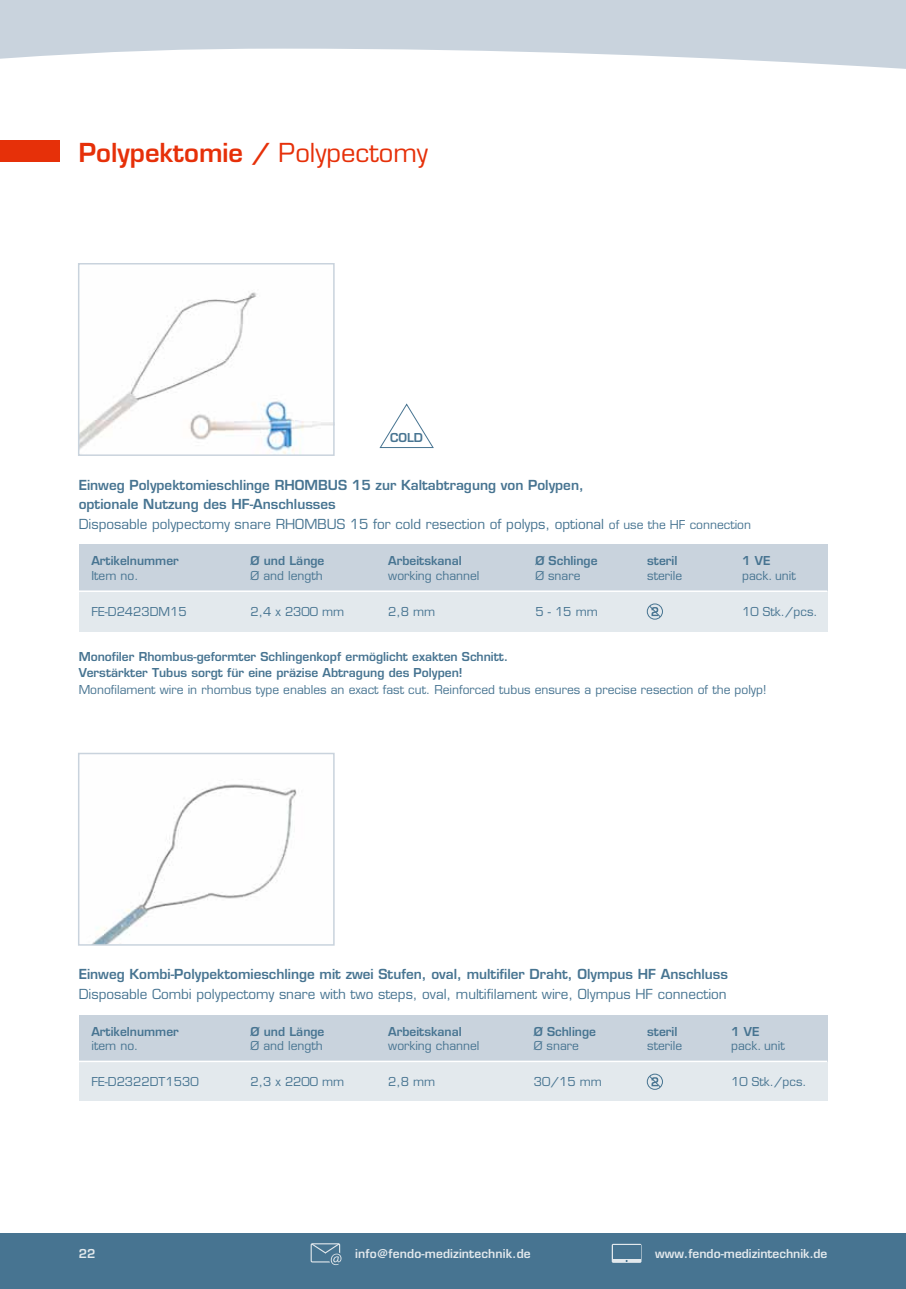
<style>
.page{position:relative;width:906px;height:1289px;background:#fff}
.page>*{position:absolute;margin:0;border:0;box-sizing:border-box;transform-origin:0 0}
.t1{font:600 25.5px "Eurostile";color:#e63009}
.t2{font:600 13.5px/19.5px "Eurostile";color:#477491}
.t3{font:13.5px "Eurostile";color:#477491}
.t4{font:12px "Eurostile";color:#477491}
.t5{font:600 12px/16.5px "Eurostile";color:#477491}
.t6{font:600 12px "Eurostile";letter-spacing:.01em;color:#e3e9ed}
.s1{font-weight:400}
.s2{font-weight:400;font-size:12px}
</style>
<div class="page">
<img style="left:81px;top:292px;width:251px;height:161px">
<div style="left:0;top:141px;width:60px;height:21px;background:#e63009"></div>
<div style="left:0;top:1233px;width:906px;height:55px;background:#477491"></div>
<svg style="left:310px;top:1243px;width:32px;height:21px"></svg>
<svg style="left:612px;top:1243px;width:29px;height:19px"></svg>
<div style="left:613px;top:1244px;width:27px;height:14px;background:#477491"></div>
<div style="left:0;top:0;width:906px;height:119px;background:#c9d3dd"></div>
<svg style="left:0;top:49px;width:906px;height:70px;fill:#fff"></svg>
<img style="left:94px;top:784px;width:203px;height:158px">
<div style="left:78px;top:752px;width:257px;height:193px;border:2px solid #c9d3dd"></div>
<div style="left:79px;top:1061px;width:748px;height:40px;background:#e3e9ed"></div>
<div style="left:79px;top:1014px;width:748px;height:47px;background:#c9d3dd"></div>
<div style="left:647px;top:1073px;width:16px;height:16px;border:1px solid #477491;border-radius:50%"></div>
<svg style="left:649px;top:1075px;width:12px;height:12px"></svg>
<hr style="left:79px;top:1060px;width:748px;height:2px;background:#fff">
<div style="left:78px;top:263px;width:257px;height:193px;border:2px solid #c9d3dd"></div>
<div style="left:79px;top:591px;width:748px;height:40px;background:#e3e9ed"></div>
<div style="left:79px;top:544px;width:748px;height:47px;background:#c9d3dd"></div>
<hr style="left:79px;top:590px;width:748px;height:2px;background:#fff">
<svg style="left:379px;top:403px;width:55px;height:45px"></svg>
<div style="left:647px;top:603px;width:16px;height:16px;border:1px solid #477491;border-radius:50%"></div>
<svg style="left:649px;top:605px;width:12px;height:12px"></svg>
<h1 class="t1" style="left:79px;top:136px;width:351px">Polypektomie / <span class="s1">Polypectomy</span></h1>
<p class="t5" style="left:390px;top:429px;width:34px">COLD</p>
<p class="t2" style="left:79px;top:475px;width:674px">Einweg Polypektomieschlinge RHOMBUS 15 zur Kaltabtragung von Polypen,<br>optionale Nutzung des HF-Anschlusses<br><span class="s1">Disposable polypectomy snare RHOMBUS 15 for cold resection of polyps, optional</span> <span class="s2">of use the HF connection</span></p>
<p class="t5" style="left:91px;top:552px;width:89px">Artikelnummer</p>
<p class="t4" style="left:91px;top:568px;width:49px">Item no.</p>
<p class="t4" style="left:91px;top:604px;width:97px">FE-D2423DM15</p>
<p class="t5" style="left:250px;top:552px;width:75px">Ø und Länge</p>
<p class="t4" style="left:250px;top:568px;width:74px">Ø and length</p>
<p class="t4" style="left:250px;top:604px;width:95px">2,4 x 2300 mm</p>
<p class="t5" style="left:388px;top:552px;width:75px">Arbeitskanal</p>
<p class="t4" style="left:388px;top:568px;width:93px">working channel</p>
<p class="t4" style="left:388px;top:604px;width:48px">2,8 mm</p>
<p class="t5" style="left:535px;top:552px;width:64px">Ø Schlinge</p>
<p class="t4" style="left:535px;top:568px;width:47px">Ø snare</p>
<p class="t4" style="left:535px;top:604px;width:64px">5 - 15 mm</p>
<p class="t5" style="left:647px;top:552px;width:32px">steril</p>
<p class="t4" style="left:647px;top:568px;width:36px">sterile</p>
<p class="t5" style="left:742px;top:552px;width:30px">1 VE</p>
<p class="t4" style="left:742px;top:568px;width:55px">pack. unit</p>
<p class="t4" style="left:742px;top:604px;width:77px">10 Stk./pcs.</p>
<p class="t5" style="left:79px;top:648px;width:431px">Monofiler Rhombus-geformter Schlingenkopf ermöglicht exakten Schnitt.<br>Verstärkter Tubus sorgt für eine präzise Abtragung des Polypen!</p>
<p class="t4" style="left:79px;top:682px;width:689px">Monofilament wire in rhombus type enables an exact fast cut. Reinforced tubus ensures a precise resection of the polyp!</p>
<p class="t2" style="left:79px;top:964px;width:651px">Einweg Kombi-Polypektomieschlinge mit zwei Stufen, oval, multifiler Draht, Olympus HF Anschluss</p>
<p class="t3" style="left:79px;top:985px;width:649px">Disposable Combi polypectomy snare with two steps, oval, multifilament wire, Olympus HF connection</p>
<p class="t5" style="left:647px;top:1022px;width:32px">steril</p>
<p class="t4" style="left:647px;top:1038px;width:36px">sterile</p>
<p class="t5" style="left:250px;top:1022px;width:75px">Ø und Länge</p>
<p class="t4" style="left:250px;top:1038px;width:74px">Ø and length</p>
<p class="t5" style="left:534px;top:1022px;width:64px">Ø Schlinge</p>
<p class="t4" style="left:534px;top:1038px;width:47px">Ø snare</p>
<p class="t5" style="left:91px;top:1022px;width:89px">Artikelnummer</p>
<p class="t4" style="left:91px;top:1038px;width:48px">item no.</p>
<p class="t5" style="left:388px;top:1022px;width:75px">Arbeitskanal</p>
<p class="t4" style="left:388px;top:1038px;width:93px">working channel</p>
<p class="t5" style="left:731px;top:1022px;width:30px">1 VE</p>
<p class="t4" style="left:731px;top:1038px;width:55px">pack. unit</p>
<p class="t4" style="left:250px;top:1074px;width:95px">2,3 x 2200 mm</p>
<p class="t4" style="left:388px;top:1074px;width:48px">2,8 mm</p>
<p class="t4" style="left:91px;top:1074px;width:109px">FE-D2322DT1530</p>
<p class="t4" style="left:731px;top:1074px;width:77px">10 Stk./pcs.</p>
<p class="t4" style="left:534px;top:1074px;width:70px">30/15 mm</p>
<p class="t6" style="left:79px;top:1246px;width:18px">22</p>
<p class="t6" style="left:355px;top:1246px;width:177px">info@fendo-medizintechnik.de</p>
<p class="t6" style="left:655px;top:1246px;width:173px">www.fendo-medizintechnik.de</p>
</div>
